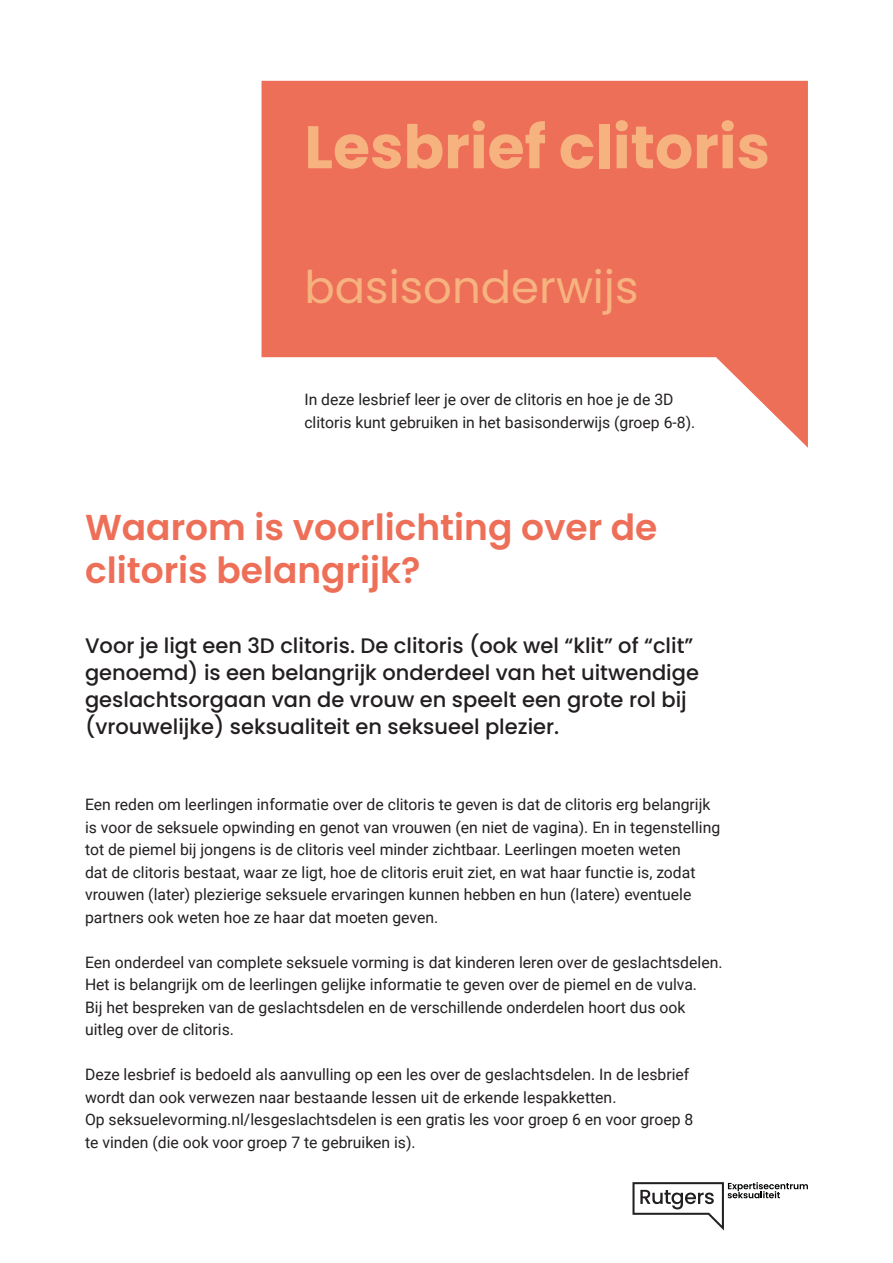
<style>
.page{position:relative;width:893px;height:1263px;background:#fff}
.page>*{position:absolute;margin:0;border:0;box-sizing:border-box;transform-origin:0 0}
.Titel_omslag{font:700 60px "Poppins";color:#f6b380}
.Ondertitel{font:45px "Poppins";color:#f6b380}
.Kop_semi_bold_01{font:600 36px/43.2px "Poppins";color:#ee6f58}
.intro_medium{font:500 21px/27px "Poppins";color:#231f20}
.platte_tekst{font:15.75px/22.5px "Roboto";color:#231f20}
</style>
<div class="page">
<svg style="left:261px;top:81px;width:547px;height:367px;fill:#ee6f58"></svg>
<svg style="left:632px;top:1182px;width:176px;height:48px"></svg>
<p class="Titel_omslag" style="left:304px;top:112px;width:467px">Lesbrief clitoris</p>
<p class="Ondertitel" style="left:304px;top:261px;width:336px">basisonderwijs</p>
<p class="platte_tekst" style="left:304px;top:388px;width:392px">In deze lesbrief leer je over de clitoris en hoe je de 3D clitoris kunt gebruiken in het basisonderwijs (groep 6-8).</p>
<p class="Kop_semi_bold_01" style="left:85px;top:506px;width:574px">Waarom is voorlichting over de clitoris belangrijk?</p>
<p class="intro_medium" style="left:85px;top:632px;width:615px">Voor je ligt een 3D clitoris. De clitoris (ook wel “klit” of “clit” genoemd) is een belangrijk onderdeel van het uitwendige geslachtsorgaan van de vrouw en speelt een grote rol bij (vrouwelijke) seksualiteit en seksueel plezier.</p>
<p class="platte_tekst" style="left:85px;top:793px;width:637px">Een reden om leerlingen informatie over de clitoris te geven is dat de clitoris erg belangrijk is voor de seksuele opwinding en genot van vrouwen (en niet de vagina). En in tegenstelling tot de piemel bij jongens is de clitoris veel minder zichtbaar. Leerlingen moeten weten<br>dat de clitoris bestaat, waar ze ligt, hoe de clitoris eruit ziet, en wat haar functie is, zodat vrouwen (later) plezierige seksuele ervaringen kunnen hebben en hun (latere) eventuele partners ook weten hoe ze haar dat moeten geven.</p>
<p class="platte_tekst" style="left:85px;top:950px;width:639px">Een onderdeel van complete seksuele vorming is dat kinderen leren over de geslachtsdelen.<br>Het is belangrijk om de leerlingen gelijke informatie te geven over de piemel en de vulva.<br>Bij het bespreken van de geslachtsdelen en de verschillende onderdelen hoort dus ook uitleg over de clitoris.</p>
<p class="platte_tekst" style="left:85px;top:1063px;width:610px">Deze lesbrief is bedoeld als aanvulling op een les over de geslachtsdelen. In de lesbrief wordt dan ook verwezen naar bestaande lessen uit de erkende lespakketten.<br>Op seksuelevorming.nl/lesgeslachtsdelen is een gratis les voor groep 6 en voor groep 8 te vinden (die ook voor groep 7 te gebruiken is).</p>
</div>
